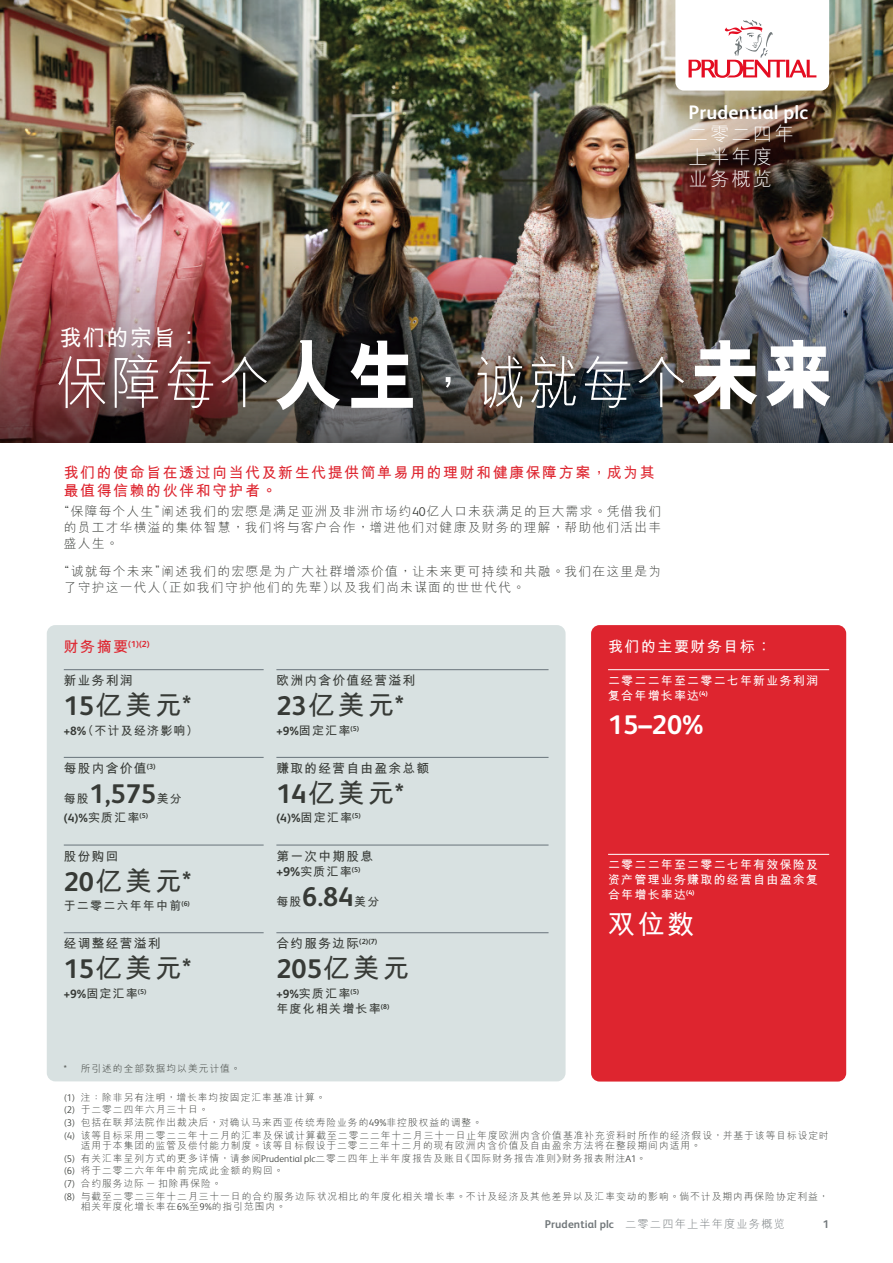
<style>
.page{position:relative;width:893px;height:1263px;background:#fff}
.page>*{position:absolute;margin:0;border:0;box-sizing:border-box;transform-origin:0 0}
.t1{font:300 57px "M Hei HKS";letter-spacing:.05em;color:#fff;scale:.9 1}
.t2{font:700 27px "FS Albert Pro";color:#373a36}
.t3{font:700 27px "FS Albert Pro";color:#fff}
.t4{font:700 27px "M Hei HKS";color:#fff}
.t5{font:700 22.5px "M Hei HKS";letter-spacing:.04em;color:#fff}
.t6{font:700 19.5px "FS Albert Pro";letter-spacing:.01em;color:#fff}
.t7{font:300 19.5px/22.5px "M Hei HKS";letter-spacing:.1em;color:#fff}
.t8{font:700 15px/18px "M Hei HKS";letter-spacing:.1em;color:#de252f}
.t9{font:700 15px "M Hei HKS";letter-spacing:.1em;color:#fff}
.t10{font:300 12.75px/15.8px "M Hei HKS";letter-spacing:.1em;color:#373a36;text-align:justify}
.t11{font:700 12.75px "M Hei HKS";letter-spacing:.1em;color:#373a36}
.t12{font:700 12px/15px "M Hei HKS";letter-spacing:.1em;color:#373a36}
.t13{font:700 12px/15px "M Hei HKS";letter-spacing:.1em;color:#fff}
.t14{font:700 12px "FS Albert Pro";color:#373a36}
.t15{font:700 11.25px "FS Albert Pro";letter-spacing:.01em;color:#71777a}
.t16{font:300 9.75px/12.6px "M Hei HKS";letter-spacing:.1em;color:#373a36}
.t17{font:700 8.7px "FS Albert Pro";color:#de252f}
.s1{font-weight:800;font-size:78px}
.s2{font-family:"FS Albert Pro"}
.s3{font-family:"M Hei HKS";font-size:15px}
.s4{font-family:"M Hei HKS"}
.s5{font-family:"FS Albert Pro";font-size:12.75px}
.s6{font-family:"M Hei HKS";font-weight:300}
</style>
<div class="page">
<img style="left:0;top:0;width:606px;height:242px">
<div style="left:591px;top:625px;width:255px;height:456px;background:#de252f;border-radius:9px"></div>
<img style="left:606px;top:0;width:287px;height:242px">
<div style="left:47px;top:625px;width:519px;height:456px;background:#d8e1e1;border-radius:9px"></div>
<img style="left:0;top:242px;width:893px;height:200px">
<svg style="left:675px;top:0;width:154px;height:91px"></svg>
<hr style="left:64px;top:669px;width:200px;height:1px;background:#68737a">
<hr style="left:276px;top:669px;width:273px;height:1px;background:#68737a">
<hr style="left:64px;top:757px;width:200px;height:1px;background:#68737a">
<hr style="left:276px;top:757px;width:273px;height:1px;background:#68737a">
<hr style="left:64px;top:932px;width:200px;height:1px;background:#68737a">
<hr style="left:276px;top:932px;width:273px;height:1px;background:#68737a">
<hr style="left:64px;top:845px;width:200px;height:1px;background:#68737a">
<hr style="left:276px;top:845px;width:273px;height:1px;background:#68737a">
<hr style="left:608px;top:669px;width:221px;height:1px;background:#fff">
<hr style="left:608px;top:854px;width:221px;height:1px;background:#fff">
<h3 class="t6" style="left:688px;top:99px;width:121px">Prudential plc</h3>
<h3 class="t7" style="left:688px;top:122px;width:107px">二零二四年上半年度業務概覽</h3>
<h3 class="t5" style="left:60px;top:321px;width:142px">我們的宗旨：</h3>
<h1 class="t1" style="left:57px;top:343px;width:866px">保障每個<span class="s1">人生</span>，誠就每個<span class="s1">未來</span></h1>
<h3 class="t8" style="left:64px;top:462px;width:593px">我們的使命旨在透過向當代及新生代提供簡單易用的理財和健康保障方案，成為其最值得信賴的伙伴和守護者。</h3>
<h3 class="t10" style="left:64px;top:503px;width:599px;text-indent:-6px">“保障每個人生”闡述我們的宏願是滿足亞洲及非洲市場約<span class="s2">40</span>億人口未獲滿足的巨大需求。憑借我們的員工才華橫溢的集體智慧，我們將與客戶合作，增進他們對健康及財務的理解，幫助他們活出豐盛人生。</h3>
<h3 class="t10" style="left:64px;top:563px;width:599px;text-indent:-6px">“誠就每個未來”闡述我們的宏願是為廣大社群增添價值，讓未來更可持續和共融。我們在這裡是為了守護這一代人（正如我們守護他們的先輩）以及我們尚未謀面的世世代代。</h3>
<p class="t17" style="left:64px;top:638px;width:87px"><span class="s3">財務摘要</span>(1)(2)</p>
<h3 class="t9" style="left:608px;top:636px;width:165px">我們的主要財務目標：</h3>
<h3 class="t11" style="left:64px;top:671px;width:70px">新業務利潤</h3>
<h2 class="t2" style="left:64px;top:687px;width:129px">15<span class="s4">億美元</span>*</h2>
<p class="t12" style="left:64px;top:722px;width:136px"><span class="s2">+8%</span>（不計及經濟影響）</p>
<h3 class="t11" style="left:64px;top:759px;width:93px">每股內含價值<sup>(3)</sup></h3>
<p class="t12" style="left:64px;top:790px;width:27px">每股</p>
<h2 class="t2" style="left:90px;top:775px;width:68px">1,575</h2>
<p class="t12" style="left:157px;top:790px;width:27px">美分</p>
<p class="t14" style="left:64px;top:810px;width:86px">(4)%<span class="s4">實質匯率</span><sup>(5)</sup></p>
<h3 class="t11" style="left:64px;top:847px;width:56px">股份購回</h3>
<h2 class="t2" style="left:64px;top:862px;width:129px">20<span class="s4">億美元</span>*</h2>
<p class="t12" style="left:64px;top:897px;width:128px">於二零二六年年中前<sup>(6)</sup></p>
<h3 class="t11" style="left:64px;top:934px;width:98px">經調整經營溢利</h3>
<h2 class="t2" style="left:64px;top:950px;width:129px">15<span class="s4">億美元</span>*</h2>
<p class="t12" style="left:64px;top:985px;width:84px"><span class="s2">+9%</span>固定匯率<sup>(5)</sup></p>
<p class="t16" style="left:64px;top:1062px;width:178px"><span class="s2">*</span> 所引述的全部數據均以美元計值。</p>
<h3 class="t11" style="left:276px;top:671px;width:140px">歐洲內含價值經營溢利</h3>
<h2 class="t2" style="left:276px;top:687px;width:129px">23<span class="s4">億美元</span>*</h2>
<p class="t12" style="left:276px;top:722px;width:84px"><span class="s2">+9%</span>固定匯率<sup>(5)</sup></p>
<h3 class="t11" style="left:276px;top:759px;width:155px">賺取的經營自由盈余總額</h3>
<h2 class="t2" style="left:276px;top:775px;width:129px">14<span class="s4">億美元</span>*</h2>
<p class="t14" style="left:276px;top:810px;width:86px">(4)%<span class="s4">固定匯率</span><sup>(5)</sup></p>
<h3 class="t11" style="left:276px;top:847px;width:98px">第一次中期股息</h3>
<p class="t12" style="left:276px;top:864px;width:86px"><span class="s5">+9%</span>實質匯率<sup>(5)</sup></p>
<p class="t12" style="left:276px;top:894px;width:27px">每股</p>
<h2 class="t2" style="left:302px;top:878px;width:53px">6.84</h2>
<p class="t12" style="left:354px;top:894px;width:27px">美分</p>
<h3 class="t11" style="left:276px;top:934px;width:103px">合約服務邊際<sup>(2)(7)</sup></h3>
<h2 class="t2" style="left:276px;top:950px;width:135px">205<span class="s4">億美元</span></h2>
<p class="t12" style="left:276px;top:985px;width:114px"><span class="s2">+9%</span>實質匯率<sup>(5)<br></sup>年度化相關增長率<sup>(8)</sup></p>
<p class="t13" style="left:608px;top:672px;width:211px">二零二二年至二零二七年新業務利潤複合年增長率達<sup>(4)</sup></p>
<h2 class="t3" style="left:608px;top:706px;width:97px">15–20%</h2>
<p class="t13" style="left:608px;top:856px;width:211px;text-align:justify">二零二二年至二零二七年有效保險及資產管理業務賺取的經營自由盈余複合年增長率達<sup>(4)</sup></p>
<h2 class="t4" style="left:608px;top:904px;width:88px">雙位數</h2>
<p class="t16" style="left:64px;top:1090px;width:767px"><span class="s2">(1)</span> 註：除非另有註明，增長率均按固定匯率基準計算。<br><span class="s2">(2)</span> 於二零二四年六月三十日。<br><span class="s2">(3)</span> 包括在聯邦法院作出裁決後，對確認馬來西亞傳統壽險業務的<span class="s2">49%</span>非控股權益的調整。<br><span class="s2">(4)</span> 該等目標採用二零二二年十二月的匯率及保誠計算截至二零二二年十二月三十一日止年度歐洲內含價值基準補充資料時所作的經濟假設，並基於該等目標設定時</p>
<p class="t16" style="left:64px;top:1139px;width:766px;text-indent:17px">適用於本集團的監管及償付能力制度。該等目標假設於二零二二年十二月的現有歐洲內含價值及自由盈余方法將在整段期間內適用。<br><span class="s2">(5)</span> 有關匯率呈列方式的更多詳情，請參閱<span class="s2">Prudential plc</span>二零二四年上半年度報告及賬目《國際財務報告準則》財務報表附註<span class="s2">A1</span>。<br><span class="s2">(6)</span> 將於二零二六年年中前完成此金額的購回。<br><span class="s2">(7)</span> 合約服務邊際－扣除再保險。<br><span class="s2">(8)</span> 與截至二零二三年十二月三十一日的合約服務邊際狀況相比的年度化相關增長率。不計及經濟及其他差異以及匯率變動的影響。倘不計及期內再保險協定利益，</p>
<p class="t16" style="left:81px;top:1200px;width:207px">相關年度化增長率在<span class="s2">6%</span>至<span class="s2">9%</span>的指引範圍內。</p>
<p class="t15" style="left:545px;top:1216px;width:242px">Prudential plc <span class="s6">二零二四年上半年度業務概覽</span></p>
<p class="t15" style="left:823px;top:1216px;width:8px">1</p>
</div>
